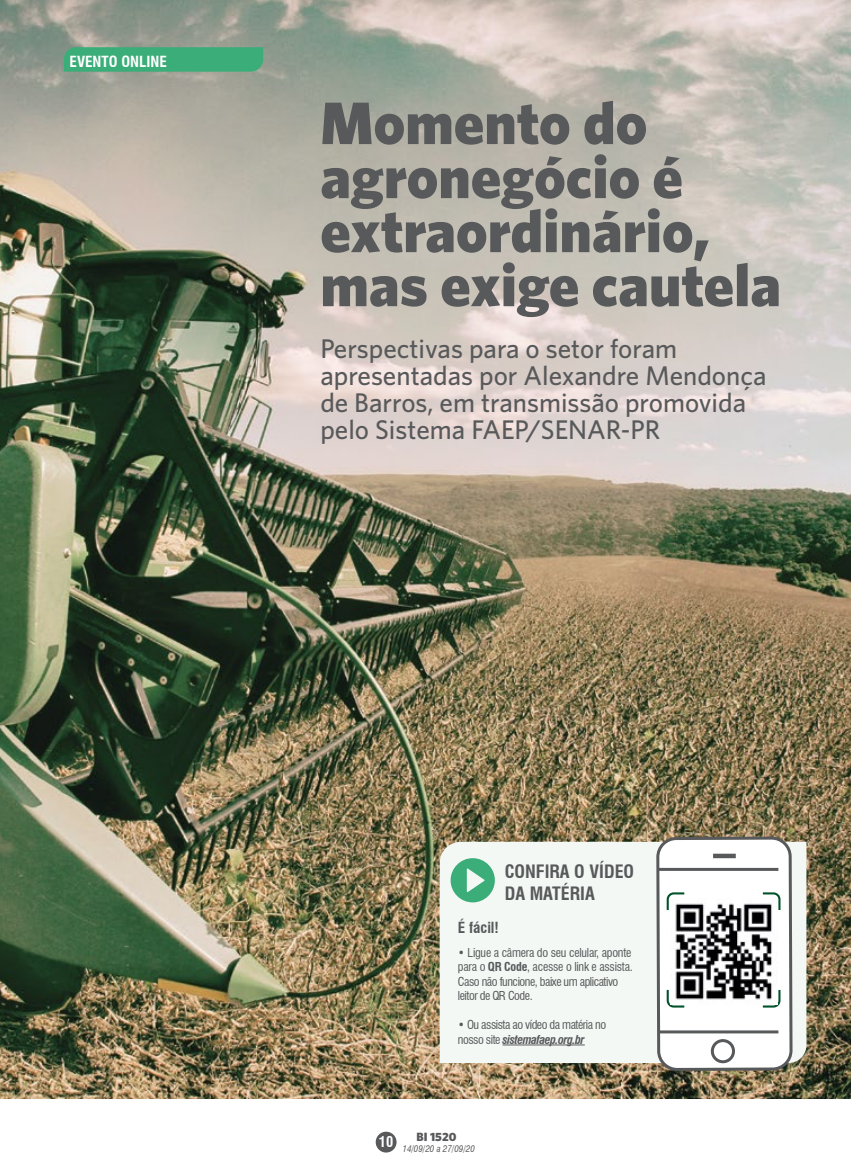
<style>
.page{position:relative;width:851px;height:1170px;background:#fff}
.page>*{position:absolute;margin:0;border:0;box-sizing:border-box;transform-origin:0 0}
.t1{font:900 60px/54px "Whitney HTF";color:#58595b}
.t2{font:500 27px/27px "Whitney HTF";color:#58595b}
.t3{font:700 condensed 18px/21.6px "Swiss 721 BT";color:#58595b}
.t4{font:700 condensed 15px "Swiss 721 BT";color:#fff}
.t5{font:700 condensed 15px "Swiss 721 BT";color:#58595b}
.t6{font:700 condensed 14.4px "Swiss 721 BT";color:#fff}
.t7{font:condensed 12px/14.4px "Swiss 721 BT";letter-spacing:-.02em;color:#58595b}
.t8{font:condensed 12px/14.4px "Swiss 721 BT";letter-spacing:-.04em;color:#58595b}
.t9{font:900 12px "Whitney HTF";color:#58595b}
.t10{font:italic condensed 9px "Swiss 721 BT";color:#58595b}
.s1{font-weight:700}
.s2{font-weight:700;font-style:italic}
</style>
<div class="page">
<div style="left:375px;top:1131px;width:21px;height:21px;background:#58595b;border-radius:50%"></div>
<img style="left:0;top:0;width:850px;height:1098px">
<svg style="left:64px;top:47px;width:199px;height:25px;background:#3eac79"></svg>
<div style="left:439px;top:841px;width:367px;height:221px;background:#f3f8f4"></div>
<img style="left:654px;top:0;width:140px;height:1099px">
<hr style="left:502px;top:1044px;width:82px;height:1px;background:#58595b">
<svg style="left:657px;top:838px;width:134px;height:231px"></svg>
<img style="left:670px;top:898px;width:107px;height:106px">
<svg style="left:450px;top:858px;width:45px;height:44px"></svg>
<p class="t4" style="left:70px;top:52px;width:99px">EVENTO ONLINE</p>
<h1 class="t1" style="left:320px;top:94px;width:462px">Momento do agronegócio é extraordinário, mas exige cautela</h1>
<p class="t2" style="left:320px;top:334px;width:447px">Perspectivas para o setor foram apresentadas por Alexandre Mendonça de Barros, em transmissão promovida pelo Sistema FAEP/SENAR-PR</p>
<p class="t3" style="left:504px;top:860px;width:131px">CONFIRA O VÍDEO<br>DA MATÉRIA</p>
<p class="t5" style="left:458px;top:918px;width:43px">É fácil!</p>
<p class="t7" style="left:458px;top:945px;width:176px">• Ligue a câmera do seu celular, aponte para o <span class="s1">QR Code</span>, acesse o link e assista.<br>Caso não funcione, baixe um aplicativo leitor de QR Code.</p>
<p class="t8" style="left:458px;top:1017px;width:150px">• Ou assista ao vídeo da matéria no nosso site <span class="s2">sistemafaep.org.br</span></p>
<p class="t6" style="left:379px;top:1133px;width:16px">10</p>
<p class="t9" style="left:416px;top:1128px;width:41px">BI 1520</p>
<p class="t10" style="left:402px;top:1143px;width:74px">14/09/20 a 27/09/20</p>
</div>
